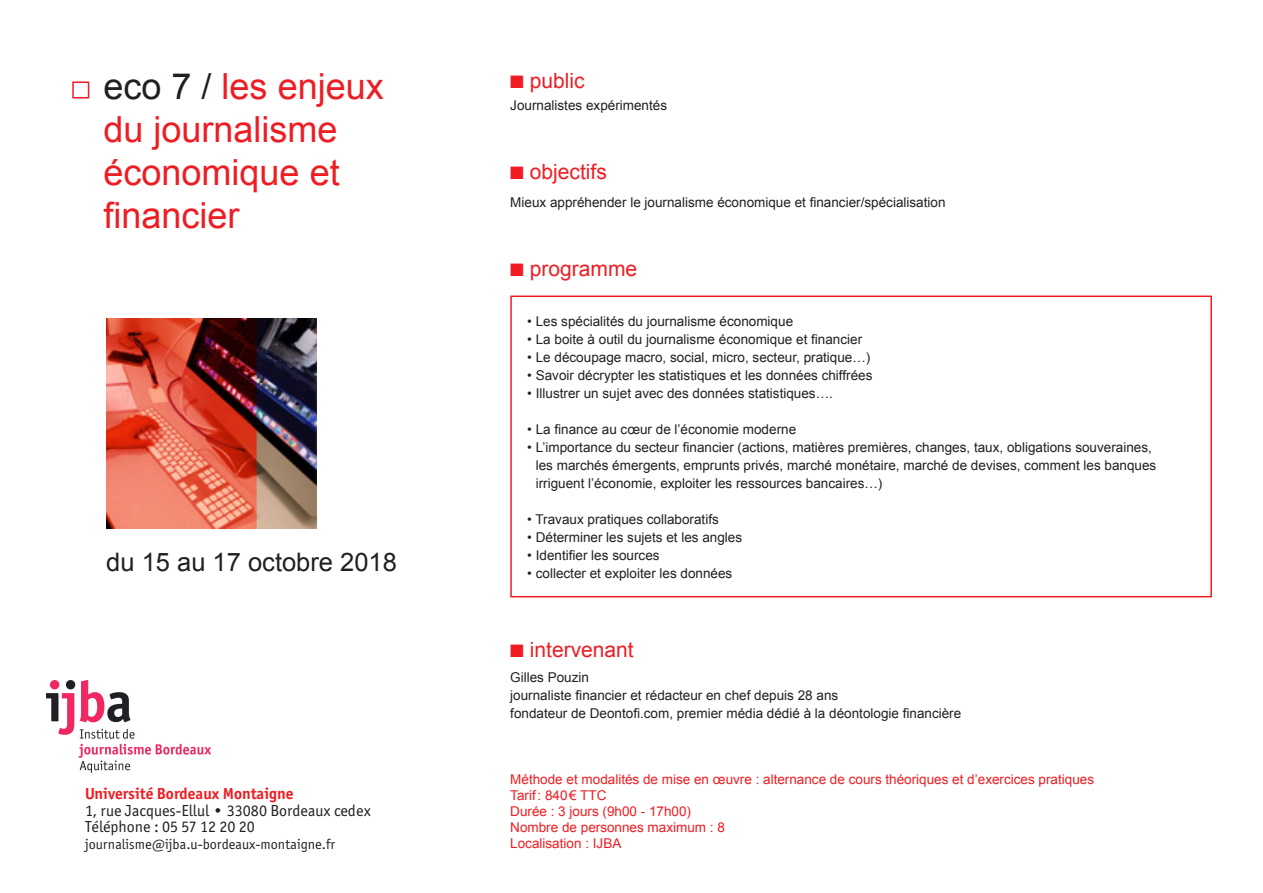
<style>
.page{position:relative;width:1263px;height:893px;background:#fff}
.page>*{position:absolute;margin:0;border:0;box-sizing:border-box;transform-origin:0 0}
.t1{font:36px/43.2px "Arial";color:#ee1d23}
.t2{font:25.5px "Arial";color:#231f20}
.t3{font:21px "Arial";color:#ee1d23}
.t4{font:16.05px/16.5px "Officina San ITC";color:#231f20}
.t5{font:700 16.05px "Officina San ITC";color:#ee1d23}
.t6{font:14.25px "Officina San ITC";color:#231f20}
.t7{font:13.5px/18px "Arial";color:#231f20}
.t8{font:13.5px/16px "Arial";color:#ee1d23}
.s1{color:#231f20}
</style>
<div class="page">
<img style="left:106px;top:319px;width:210px;height:209px">
<div style="left:72px;top:81px;width:17px;height:17px;border:2px solid #ee1d23"></div>
<div style="left:510px;top:296px;width:702px;height:301px;border:2px solid #ee1d23"></div>
<img style="left:47px;top:680px;width:164px;height:92px">
<h1 class="t1" style="left:104px;top:65px;width:282px"><span class="s1">eco 7 /</span> les enjeux du journalisme économique et financier</h1>
<h2 class="t2" style="left:106px;top:546px;width:292px">du 15 au 17 octobre 2018</h2>
<p class="t5" style="left:85px;top:784px;width:210px">Université Bordeaux Montaigne</p>
<p class="t4" style="left:85px;top:802px;width:287px">1, rue Jacques-Ellul • 33080 Bordeaux cedex<br>Téléphone : 05 57 12 20 20</p>
<p class="t6" style="left:85px;top:836px;width:252px">journalisme@ijba.u-bordeaux-montaigne.fr</p>
<h3 class="t3" style="left:510px;top:66px;width:76px">■ public</h3>
<p class="t7" style="left:510px;top:97px;width:158px">Journalistes expérimentés</p>
<h3 class="t3" style="left:510px;top:157px;width:98px">■ objectifs</h3>
<p class="t7" style="left:510px;top:194px;width:437px">Mieux appréhender le journalisme économique et financier/spécialisation</p>
<h3 class="t3" style="left:510px;top:255px;width:128px">■ programme</h3>
<p class="t7" style="left:527px;top:313px;width:267px">• Les spécialités du journalisme économique</p>
<p class="t7" style="left:527px;top:331px;width:336px">• La boite à outil du journalisme économique et financier</p>
<p class="t7" style="left:527px;top:349px;width:345px">• Le découpage macro, social, micro, secteur, pratique…)</p>
<p class="t7" style="left:527px;top:367px;width:347px">• Savoir décrypter les statistiques et les données chiffrées</p>
<p class="t7" style="left:527px;top:385px;width:307px">• Illustrer un sujet avec des données statistiques….</p>
<p class="t7" style="left:527px;top:421px;width:270px">• La finance au cœur de l’économie moderne</p>
<p class="t7" style="left:536px;top:439px;width:622px;text-indent:-8px">• L’importance du secteur financier (actions, matières premières, changes, taux, obligations souveraines, les marchés émergents, emprunts privés, marché monétaire, marché de devises, comment les banques irriguent l’économie, exploiter les ressources bancaires…)</p>
<p class="t7" style="left:527px;top:511px;width:193px">• Travaux pratiques collaboratifs</p>
<p class="t7" style="left:527px;top:529px;width:216px">• Déterminer les sujets et les angles</p>
<p class="t7" style="left:527px;top:547px;width:134px">• Identifier les sources</p>
<p class="t7" style="left:527px;top:565px;width:207px">• collecter et exploiter les données</p>
<h3 class="t3" style="left:510px;top:636px;width:125px">■ intervenant</h3>
<p class="t7" style="left:510px;top:668px;width:452px">Gilles Pouzin<br>journaliste financier et rédacteur en chef depuis 28 ans<br>fondateur de Deontofi.com, premier média dédié à la déontologie financière</p>
<p class="t8" style="left:510px;top:771px;width:585px">Méthode et modalités de mise en œuvre : alternance de cours théoriques et d’exercices pratiques Tarif: 840€ TTC<br>Durée : 3 jours (9h00 - 17h00)<br>Nombre de personnes maximum : 8<br>Localisation : IJBA</p>
</div>
